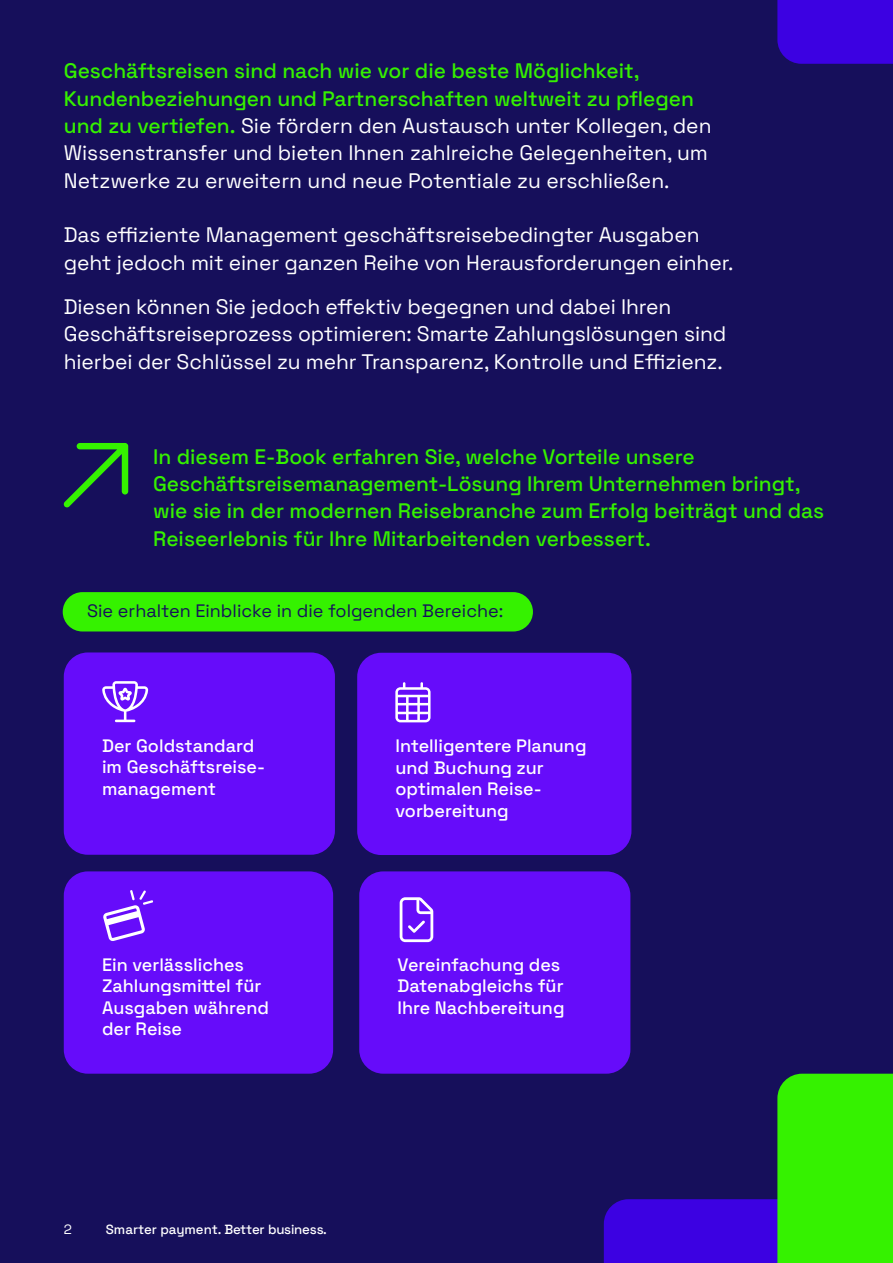
<style>
.page{position:relative;width:893px;height:1263px;background:#160f5b}
.page>*{position:absolute;margin:0;border:0;box-sizing:border-box;transform-origin:0 0}
.t1{font:21px/27.3px "Space Grotesk";letter-spacing:-.005em;color:#fff}
.t2{font:500 21px/27.3px "Space Grotesk";color:#35f200}
.t3{font:500 18px/21.6px "Space Grotesk";color:#fff}
.t4{font:18px "Space Grotesk";color:#160f5b}
.t5{font:13.5px "Space Grotesk";color:#fff}
.t6{font:500 13.35px "Space Grotesk";letter-spacing:-.015em;color:#fff}
.s1{font-weight:500;color:#35f200}
</style>
<div class="page">
<div style="left:777px;top:0;width:116px;height:64px;background:#3c01e2"></div>
<div style="left:64px;top:871px;width:269px;height:203px;background:#660cfa;border-radius:24px"></div>
<div style="left:359px;top:871px;width:271px;height:203px;background:#660cfa;border-radius:24px"></div>
<div style="left:64px;top:652px;width:271px;height:203px;background:#660cfa;border-radius:24px"></div>
<div style="left:357px;top:653px;width:274px;height:202px;background:#660cfa;border-radius:24px"></div>
<svg style="left:102px;top:681px;width:46px;height:41px"></svg>
<svg style="left:395px;top:682px;width:36px;height:40px"></svg>
<svg style="left:103px;top:890px;width:50px;height:51px"></svg>
<svg style="left:400px;top:897px;width:33px;height:45px"></svg>
<svg style="left:604px;top:1074px;width:289px;height:189px"></svg>
<svg style="left:63px;top:443px;width:65px;height:65px"></svg>
<div style="left:63px;top:592px;width:470px;height:39px;background:#35f200;border-radius:20px"></div>
<p class="t1" style="left:64px;top:56px;width:649px"><span class="s1">Geschäftsreisen sind nach wie vor die beste Möglichkeit, Kundenbeziehungen und Partnerschaften weltweit zu pflegen und zu vertiefen.</span> Sie fördern den Austausch unter Kollegen, den Wissenstransfer und bieten Ihnen zahlreiche Gelegenheiten, um Netzwerke zu erweitern und neue Potentiale zu erschließen.</p>
<p class="t1" style="left:64px;top:220px;width:671px">Das effiziente Management geschäftsreisebedingter Ausgaben geht jedoch mit einer ganzen Reihe von Herausforderungen einher.</p>
<p class="t1" style="left:64px;top:292px;width:664px">Diesen können Sie jedoch effektiv begegnen und dabei Ihren<br>Geschäftsreiseprozess optimieren: Smarte Zahlungslösungen sind hierbei der Schlüssel zu mehr Transparenz, Kontrolle und Effizienz.</p>
<p class="t2" style="left:153px;top:441px;width:673px">In diesem E-Book erfahren Sie, welche Vorteile unsere Geschäftsreisemanagement-Lösung Ihrem Unternehmen bringt, wie sie in der modernen Reisebranche zum Erfolg beiträgt und das Reiseerlebnis für Ihre Mitarbeitenden verbessert.</p>
<p class="t4" style="left:87px;top:598px;width:418px">Sie erhalten Einblicke in die folgenden Bereiche:</p>
<p class="t3" style="left:102px;top:734px;width:165px">Der Goldstandard im Geschäftsreise&shy;management</p>
<p class="t3" style="left:395px;top:734px;width:193px">Intelligentere Planung und Buchung zur optimalen Reise&shy;vorbereitung</p>
<p class="t3" style="left:102px;top:952px;width:168px">Ein verlässliches<br>Zahlungsmittel für<br>Ausgaben während der Reise</p>
<p class="t3" style="left:397px;top:952px;width:168px">Vereinfachung des<br>Datenabgleichs für<br>Ihre Nachbereitung</p>
<p class="t5" style="left:64px;top:1219px;width:10px">2</p>
<p class="t6" style="left:106px;top:1219px;width:223px">Smarter payment. Bet ter business.</p>
</div>
